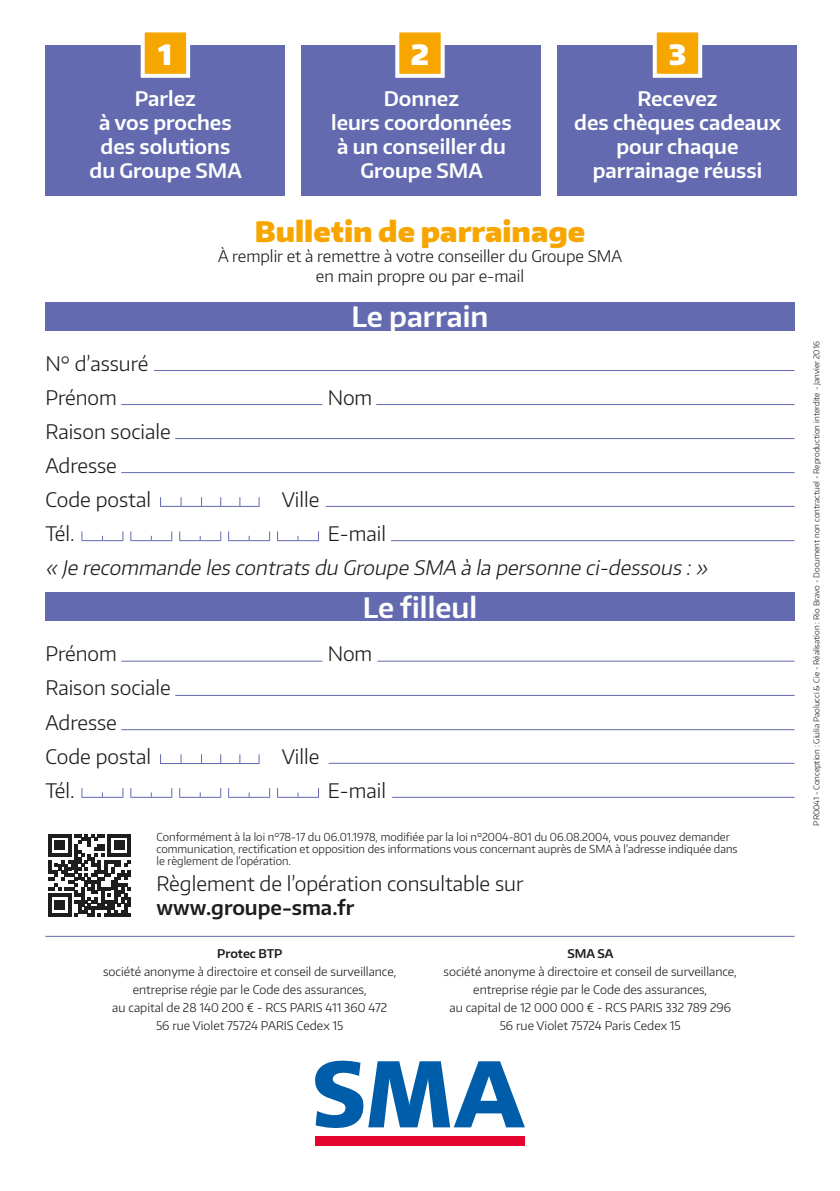
<style>
.page{position:relative;width:840px;height:1191px;background:#fff}
.page>*{position:absolute;margin:0;border:0;box-sizing:border-box;transform-origin:0 0}
.t1{font:900 28px "Encode Sans";color:#f7a600}
.t2{font:600 28px "Encode Sans";color:#fff}
.t3{font:900 28px "Encode Sans";color:#fff}
.t4{font:300 20px/34px "Encode Sans";color:#1d1d1b}
.t5{font:600 20px/24px "Encode Sans";color:#fff;text-align:center}
.t6{font:italic 300 20px "Encode Sans";color:#1d1d1b}
.t7{font:600 20px "Encode Sans";color:#1d1d1b}
.t8{font:300 16px/20px "Encode Sans";color:#1d1d1b;text-align:center}
.t9{font:300 12px/18px "Encode Sans";color:#1d1d1b;text-align:center}
.t10{font:600 12px "Encode Sans Normal";color:#1d1d1b}
.t11{font:300 11px/12px "Encode Sans";color:#1d1d1b}
.t12{font:300 8px "Encode Sans";color:#1d1d1b}
</style>
<div class="page">
<div style="left:45px;top:303px;width:749px;height:28px;background:#636aaf"></div>
<div style="left:45px;top:592px;width:749px;height:29px;background:#636aaf"></div>
<div style="left:557px;top:45px;width:240px;height:151px;background:#636aaf"></div>
<div style="left:301px;top:45px;width:240px;height:151px;background:#636aaf"></div>
<div style="left:45px;top:45px;width:240px;height:151px;background:#636aaf"></div>
<div style="left:141px;top:28px;width:49px;height:50px;background:#f7a600;border:4px solid #fff"></div>
<div style="left:395px;top:28px;width:49px;height:50px;background:#f7a600;border:4px solid #fff"></div>
<div style="left:652px;top:28px;width:49px;height:50px;background:#f7a600;border:4px solid #fff"></div>
<svg style="left:315px;top:1060px;width:209px;height:69px"></svg>
<div style="left:315px;top:1136px;width:209px;height:9px;background:#e4042e"></div>
<hr style="left:154px;top:370px;width:640px;height:1px;background:#636aaf">
<hr style="left:45px;top:936px;width:749px;height:1px;background:#636aaf">
<hr style="left:121px;top:472px;width:673px;height:1px;background:#636aaf">
<hr style="left:121px;top:729px;width:673px;height:1px;background:#636aaf">
<hr style="left:121px;top:404px;width:201px;height:1px;background:#636aaf">
<hr style="left:121px;top:660px;width:201px;height:1px;background:#636aaf">
<hr style="left:376px;top:404px;width:418px;height:1px;background:#636aaf">
<hr style="left:377px;top:660px;width:417px;height:1px;background:#636aaf">
<hr style="left:325px;top:506px;width:469px;height:1px;background:#636aaf">
<hr style="left:328px;top:763px;width:466px;height:1px;background:#636aaf">
<hr style="left:391px;top:540px;width:403px;height:1px;background:#636aaf">
<hr style="left:392px;top:797px;width:402px;height:1px;background:#636aaf">
<hr style="left:81px;top:540px;width:42px;height:1px;background:#636aaf">
<hr style="left:81px;top:797px;width:42px;height:1px;background:#636aaf">
<hr style="left:160px;top:506px;width:99px;height:1px;background:#636aaf">
<hr style="left:160px;top:763px;width:99px;height:1px;background:#636aaf">
<hr style="left:130px;top:540px;width:42px;height:1px;background:#636aaf">
<hr style="left:130px;top:797px;width:42px;height:1px;background:#636aaf">
<hr style="left:179px;top:540px;width:42px;height:1px;background:#636aaf">
<hr style="left:179px;top:797px;width:42px;height:1px;background:#636aaf">
<hr style="left:228px;top:540px;width:42px;height:1px;background:#636aaf">
<hr style="left:228px;top:797px;width:42px;height:1px;background:#636aaf">
<hr style="left:277px;top:540px;width:42px;height:1px;background:#636aaf">
<hr style="left:277px;top:797px;width:42px;height:1px;background:#636aaf">
<svg style="left:48px;top:834px;width:83px;height:82px"></svg>
<hr style="left:175px;top:438px;width:619px;height:1px;background:#636aaf">
<hr style="left:175px;top:695px;width:619px;height:1px;background:#636aaf">
<h1 class="t3" style="left:158px;top:36px;width:16px">1</h1>
<h1 class="t3" style="left:410px;top:36px;width:20px">2</h1>
<h1 class="t3" style="left:668px;top:36px;width:19px">3</h1>
<h2 class="t5" style="left:89px;top:86px;width:154px">Parlez<br>à vos proches des solutions du Groupe SMA</h2>
<h2 class="t5" style="left:331px;top:86px;width:182px">Donnez<br>leurs coordonnées à un conseiller du<br>Groupe SMA</h2>
<h2 class="t5" style="left:574px;top:86px;width:208px">Recevez<br>des chèques cadeaux pour chaque parrainage réussi</h2>
<h1 class="t1" style="left:254px;top:213px;width:332px">Bulletin de parrainage</h1>
<h3 class="t8" style="left:218px;top:245px;width:405px">À remplir et à remettre à votre conseiller du Groupe SMA en main propre ou par e-mail</h3>
<h2 class="t4" style="left:45px;top:346px;width:104px">N° d’assuré<br>Prénom</h2>
<h2 class="t4" style="left:45px;top:414px;width:127px">Raison sociale<br>Adresse<br>Code postal</h2>
<h1 class="t2" style="left:351px;top:298px;width:138px">Le parrain</h1>
<h2 class="t4" style="left:327px;top:380px;width:46px">Nom</h2>
<h2 class="t4" style="left:281px;top:482px;width:39px">Ville</h2>
<h2 class="t4" style="left:45px;top:516px;width:31px">Tél.</h2>
<h2 class="t4" style="left:327px;top:516px;width:60px">E-mail</h2>
<h2 class="t6" style="left:45px;top:554px;width:667px">« Je recommande les contrats du Groupe SMA à la personne ci-dessous :»</h2>
<h1 class="t2" style="left:363px;top:589px;width:115px">Le filleul</h1>
<h2 class="t4" style="left:45px;top:636px;width:73px">Prénom</h2>
<h2 class="t4" style="left:327px;top:636px;width:46px">Nom</h2>
<h2 class="t4" style="left:45px;top:670px;width:127px">Raison sociale<br>Adresse<br>Code postal</h2>
<h2 class="t4" style="left:281px;top:738px;width:39px">Ville</h2>
<h2 class="t4" style="left:45px;top:772px;width:31px">Tél.</h2>
<h2 class="t4" style="left:327px;top:772px;width:60px">E-mail</h2>
<p class="t11" style="left:156px;top:830px;width:582px">Conformément à la loi n°78-17 du 06.01.1978, modifiée par la loi n°2004-801 du 06.08.2004, vous pouvez demander communication, rectification et opposition des informations vous concernant auprès de SMA à l’adresse indiquée dans le règlement de l’opération.</p>
<h2 class="t4" style="left:156px;top:866px;width:368px">Règlement de l’opération consultable sur</h2>
<h2 class="t7" style="left:156px;top:894px;width:199px">www.groupe-sma.fr</h2>
<p class="t10" style="left:567px;top:945px;width:47px">SMA SA</p>
<p class="t9" style="left:443px;top:962px;width:295px">société anonyme à directoire et conseil de surveillance, entreprise régie par le Code des assurances,<br>au capital de 12 000 000 € - RCS PARIS 332 789 296<br>56 rue Violet 75724 Paris Cedex 15</p>
<p class="t10" style="left:217px;top:945px;width:67px">Protec BTP</p>
<p class="t9" style="left:103px;top:962px;width:295px">société anonyme à directoire et conseil de surveillance, entreprise régie par le Code des assurances,<br>au capital de 28 140 200 € - RCS PARIS 411 360 472<br>56 rue Violet 75724 PARIS Cedex 15</p>
<p class="t12" style="left:810px;top:825px;width:485px;rotate:-90deg">PR0041 - Conception : Giulia Paolucci &amp; Cie - Réalisation : Rio Bravo - Document non contractuel - Reproduction interdite - Janvier 2016</p>
</div>
